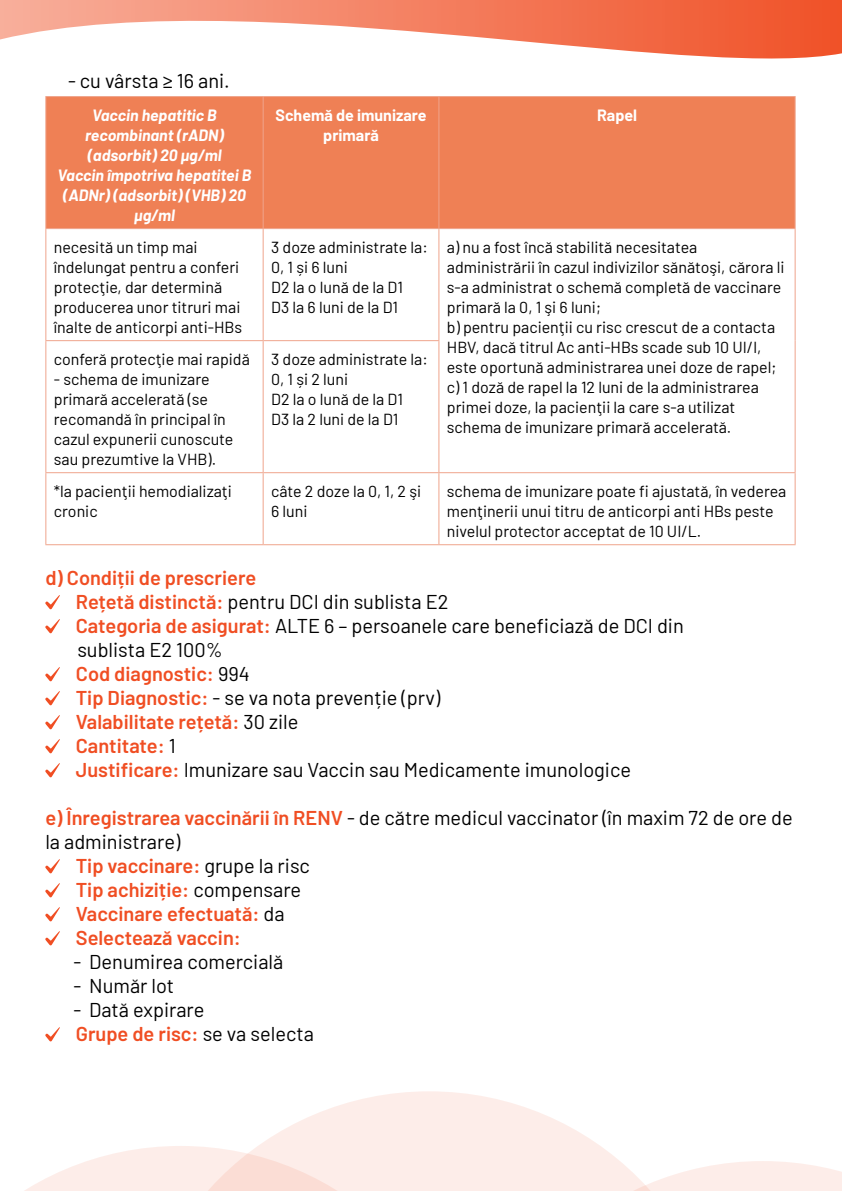
<style>
.page{position:relative;width:842px;height:1191px;background:#fff}
.page>*{position:absolute;margin:0;border:0;box-sizing:border-box;transform-origin:0 0}
.t1{font:20px/24px "Barlow";color:#000}
.t2{font:600 20px "Barlow";color:#f04e23}
.t3{font:16px/20px "Barlow";color:#000}
.t4{font:italic 700 16px/20px "Barlow";color:#fff;text-align:center}
.t5{font:700 16px/20px "Barlow";color:#fff;text-align:center}
.s1{font-weight:600;color:#f04e23}
.s2{font-weight:400;color:#000}
</style>
<div class="page">
<svg style="left:0;top:0;width:842px;height:59px"></svg>
<svg style="left:260px;top:1091px;width:339px;height:54px;fill:#fdede9"></svg>
<svg style="left:24px;top:1145px;width:818px;height:46px"></svg>
<div style="left:46px;top:97px;width:749px;height:131px;background:#ef8055"></div>
<hr style="left:45px;top:96px;width:218px;height:1px;background:#efa48c">
<hr style="left:45px;top:97px;width:1px;height:131px;background:#efa48c">
<hr style="left:263px;top:96px;width:176px;height:1px;background:#efa48c">
<hr style="left:263px;top:97px;width:1px;height:131px;background:#efa48c">
<hr style="left:439px;top:96px;width:357px;height:1px;background:#efa48c">
<hr style="left:438px;top:97px;width:1px;height:131px;background:#efa48c">
<hr style="left:795px;top:97px;width:1px;height:131px;background:#efa48c">
<hr style="left:45px;top:228px;width:218px;height:1px;background:#efa48c">
<hr style="left:45px;top:229px;width:1px;height:111px;background:#efa48c">
<hr style="left:263px;top:228px;width:176px;height:1px;background:#efa48c">
<hr style="left:263px;top:229px;width:1px;height:111px;background:#efa48c">
<hr style="left:439px;top:228px;width:357px;height:1px;background:#efa48c">
<hr style="left:438px;top:229px;width:1px;height:111px;background:#efa48c">
<hr style="left:795px;top:229px;width:1px;height:112px;background:#efa48c">
<hr style="left:795px;top:341px;width:1px;height:131px;background:#efa48c">
<hr style="left:45px;top:340px;width:218px;height:1px;background:#efa48c">
<hr style="left:45px;top:341px;width:1px;height:131px;background:#efa48c">
<hr style="left:263px;top:340px;width:176px;height:1px;background:#efa48c">
<hr style="left:263px;top:341px;width:1px;height:131px;background:#efa48c">
<hr style="left:438px;top:341px;width:1px;height:131px;background:#efa48c">
<hr style="left:45px;top:472px;width:218px;height:1px;background:#efa48c">
<hr style="left:45px;top:473px;width:1px;height:71px;background:#efa48c">
<hr style="left:263px;top:472px;width:176px;height:1px;background:#efa48c">
<hr style="left:263px;top:473px;width:1px;height:71px;background:#efa48c">
<hr style="left:439px;top:472px;width:357px;height:1px;background:#efa48c">
<hr style="left:438px;top:473px;width:1px;height:71px;background:#efa48c">
<hr style="left:795px;top:473px;width:1px;height:71px;background:#efa48c">
<hr style="left:45px;top:544px;width:218px;height:1px;background:#efa48c">
<hr style="left:263px;top:544px;width:176px;height:1px;background:#efa48c">
<hr style="left:439px;top:544px;width:357px;height:1px;background:#efa48c">
<svg style="left:45px;top:595px;width:15px;height:14px"></svg>
<svg style="left:45px;top:619px;width:15px;height:14px"></svg>
<svg style="left:45px;top:667px;width:15px;height:14px"></svg>
<svg style="left:45px;top:691px;width:15px;height:14px"></svg>
<svg style="left:45px;top:715px;width:15px;height:14px"></svg>
<svg style="left:45px;top:739px;width:15px;height:14px"></svg>
<svg style="left:45px;top:763px;width:15px;height:14px"></svg>
<svg style="left:45px;top:859px;width:15px;height:14px"></svg>
<svg style="left:45px;top:883px;width:15px;height:14px"></svg>
<svg style="left:45px;top:907px;width:15px;height:14px"></svg>
<svg style="left:45px;top:931px;width:15px;height:14px"></svg>
<svg style="left:45px;top:1027px;width:15px;height:14px"></svg>
<p class="t1" style="left:68px;top:67px;width:163px">- cu vârsta ≥ 16 ani.</p>
<p class="t4" style="left:58px;top:104px;width:195px">Vaccin hepatitic B recombinant (rADN) (adsorbit) 20 μg/ml<br>Vaccin împotriva hepatitei B (ADNr) (adsorbit) (VHB) 20 μg/ml</p>
<p class="t5" style="left:276px;top:104px;width:153px">Schemă de imunizare primară</p>
<p class="t5" style="left:597px;top:104px;width:41px">Rapel</p>
<p class="t3" style="left:54px;top:236px;width:190px">necesită un timp mai îndelungat pentru a conferi protecţie, dar determină producerea unor titruri mai înalte de anticorpi anti-HBs</p>
<p class="t3" style="left:271px;top:236px;width:158px">3 doze administrate la:<br>0, 1 și 6 luni<br>D2 la o lună de la D1<br>D3 la 6 luni de la D1</p>
<p class="t3" style="left:447px;top:236px;width:339px">a) nu a fost încă stabilită necesitatea administrării în cazul indivizilor sănătoşi, cărora li s-a administrat o schemă completă de vaccinare primară la 0, 1 şi 6 luni;<br>b) pentru pacienţii cu risc crescut de a contacta HBV, dacă titrul Ac anti-HBs scade sub 10 UI/l, este oportună administrarea unei doze de rapel; c) 1 doză de rapel la 12 luni de la administrarea primei doze, la pacienţii la care s-a utilizat schema de imunizare primară accelerată.</p>
<p class="t3" style="left:54px;top:348px;width:197px">conferă protecţie mai rapidă</p>
<p class="t3" style="left:54px;top:368px;width:181px">- schema de imunizare primară accelerată (se recomandă în principal în cazul expunerii cunoscute sau prezumtive la VHB).</p>
<p class="t3" style="left:271px;top:348px;width:158px">3 doze administrate la:<br>0, 1 și 2 luni<br>D2 la o lună de la D1<br>D3 la 2 luni de la D1</p>
<p class="t3" style="left:54px;top:480px;width:179px">*la pacienţii hemodializaţi cronic</p>
<p class="t3" style="left:271px;top:480px;width:152px">câte 2 doze la 0, 1, 2 şi<br>6 luni</p>
<p class="t3" style="left:447px;top:480px;width:341px">schema de imunizare poate fi ajustată, în vederea menţinerii unui titru de anticorpi anti HBs peste nivelul protector acceptat de 10 UI/L.</p>
<p class="t1" style="left:76px;top:564px;width:609px;text-indent:-31px"><span class="s1">d) Condiții de prescriere<br>Rețetă distinctă:</span> pentru DCI din sublista E2<br><span class="s1">Categoria de asigurat:</span> ALTE 6 – persoanele care beneficiază de DCI din sublista E2 100%<br><span class="s1">Cod diagnostic:</span> 994<br><span class="s1">Tip Diagnostic:</span> - se va nota prevenție (prv)<br><span class="s1">Valabilitate rețetă:</span> 30 zile<br><span class="s1">Cantitate:</span> 1<br><span class="s1">Justificare:</span> Imunizare sau Vaccin sau Medicamente imunologice</p>
<p class="t1" style="left:45px;top:804px;width:749px"><span class="s1">e) Înregistrarea vaccinării în RENV</span> - de către medicul vaccinator (în maxim 72 de ore de</p>
<p class="t1" style="left:45px;top:828px;width:136px">la administrare)</p>
<p class="t2" style="left:76px;top:851px;width:236px">Tip vaccinare: <span class="s2">grupe la risc</span></p>
<p class="t2" style="left:76px;top:875px;width:227px">Tip achiziție: <span class="s2">compensare</span></p>
<p class="t2" style="left:76px;top:899px;width:210px">Vaccinare efectuată: <span class="s2">da</span></p>
<p class="t2" style="left:76px;top:923px;width:167px">Selectează vaccin:</p>
<p class="t1" style="left:73px;top:948px;width:211px">- Denumirea comercială</p>
<p class="t1" style="left:73px;top:972px;width:102px">- Număr lot</p>
<p class="t1" style="left:73px;top:996px;width:242px">- Dată expirare<br><span class="s1">Grupe de risc:</span> se va selecta</p>
</div>
